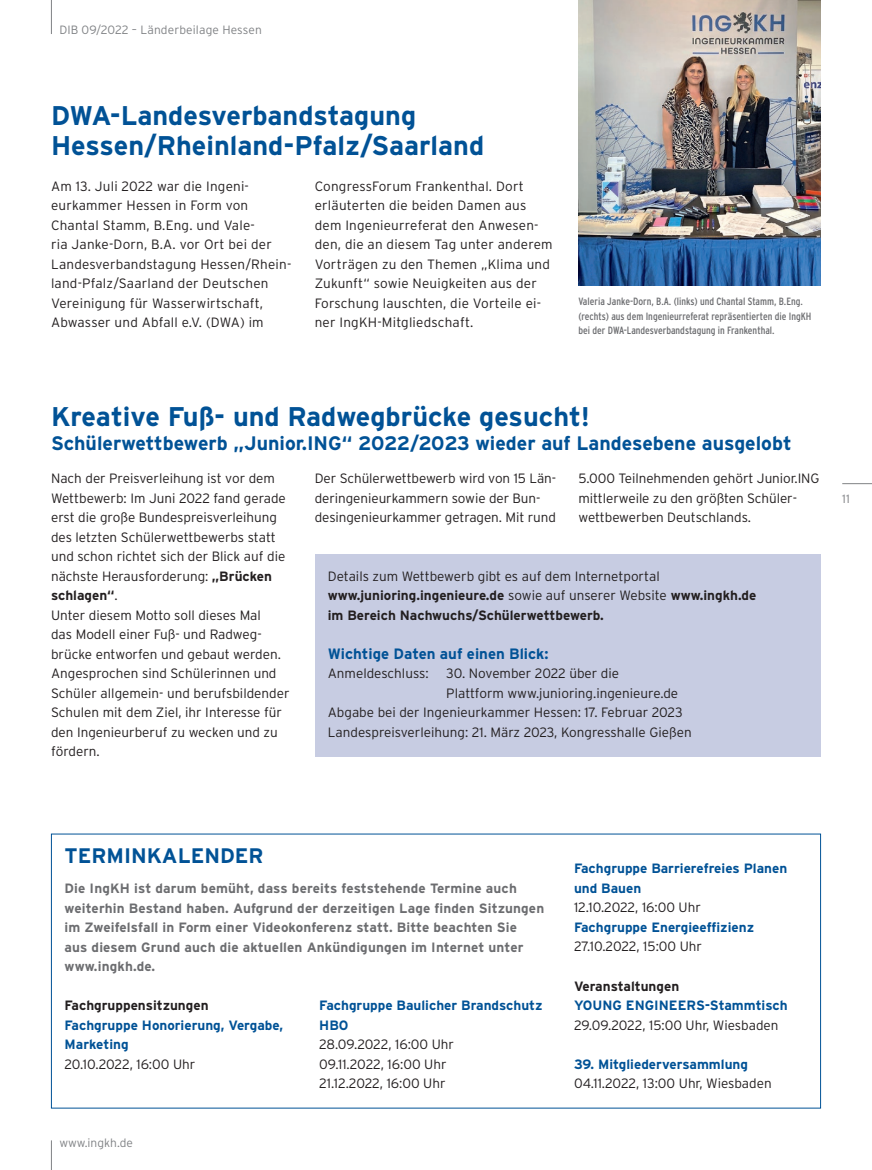
<style>
.page{position:relative;width:872px;height:1170px;background:#fff}
.page>*{position:absolute;margin:0;border:0;box-sizing:border-box;transform-origin:0 0}
.t1{font:700 27px/30px "Interstate";color:#015296}
.t2{font:700 21px "Interstate";color:#015296}
.t3{font:700 19.5px "Interstate";color:#015296}
.t4{font:700 15px "Interstate";color:#015296}
.t5{font:300 13.5px/19.5px "Interstate";color:#231f20}
.t6{font:700 13.5px/19.5px "Interstate";letter-spacing:.01em;color:#6c6d70}
.t7{font:700 13.5px/19.5px "Interstate";color:#015296}
.t8{font:700 13.5px/19.5px "Interstate";color:#231f20}
.t9{font:300 12px "Interstate";letter-spacing:.01em;color:#808285}
.t10{font:condensed 10.5px/14.2px "Interstate";color:#6c6d70}
.s1{font-weight:700}
.s2{color:#221e1f}
.s3{font-weight:300}
</style>
<div class="page">
<hr style="left:842px;top:483px;width:30px;height:1px;background:#808285">
<hr style="left:51px;top:0;width:1px;height:34px;background:#808285">
<svg style="left:51px;top:1140px;width:1px;height:29px"></svg>
<img style="left:578px;top:0;width:243px;height:286px">
<div style="left:315px;top:554px;width:506px;height:202px;background:#c7cce2"></div>
<p class="t9" style="left:59px;top:23px;width:204px">DIB 09/2022 – Länderbeilage Hessen</p>
<h1 class="t1" style="left:51px;top:100px;width:435px">DWA-Landesverbandstagung<br>Hessen/Rheinland-Pfalz/Saarland</h1>
<p class="t5" style="left:51px;top:176px;width:242px">Am 13. Juli 2022 war die Ingeni&shy;eurkammer Hessen in Form von Chantal Stamm, B.Eng. und Vale-<br>ria Janke-Dorn, B.A. vor Ort bei der Landesverbandstagung Hessen/Rhein&shy;land-Pfalz/Saarland der Deutschen Vereinigung für Wasserwirtschaft, Abwasser und Abfall e.V. (DWA) im</p>
<p class="t5" style="left:315px;top:176px;width:239px">CongressForum Frankenthal. Dort erläuterten die beiden Damen aus dem Ingenieurreferat den Anwesen&shy;den, die an diesem Tag unter anderem Vorträgen zu den Themen „Klima und Zukunft“ sowie Neuigkeiten aus der Forschung lauschten, die Vorteile ei&shy;ner IngKH-Mitgliedschaft.</p>
<p class="t10" style="left:578px;top:294px;width:234px">Valeria Janke-Dorn, B.A. (links) und Chantal Stamm, B.Eng. (rechts) aus dem Ingenieurreferat repräsentierten die IngKH bei der DWA-Landesverbandstagung in Frankenthal.</p>
<h1 class="t1" style="left:51px;top:401px;width:540px">Kreative Fuß- und Radwegbrücke gesucht!</h1>
<h3 class="t3" style="left:51px;top:432px;width:742px">Schülerwettbewerb „Junior.ING“ 2022/2023 wieder auf Landesebene ausgelobt</h3>
<p class="t5" style="left:51px;top:468px;width:240px">Nach der Preisverleihung ist vor dem Wettbewerb: Im Juni 2022 fand gerade erst die große Bundespreisverleihung des letzten Schülerwettbewerbs statt und schon richtet sich der Blick auf die nächste Herausforderung: <span class="s1">„Brücken schlagen“</span>.<br><span class="s2">Unter diesem</span> Motto <span class="s2">soll dieses Mal<br>das</span> Modell einer Fuß- und Radweg&shy;brücke entworfen und gebaut werden.<br>Angesprochen sind Schülerinnen und Schüler allgemein- und berufsbildender Schulen mit dem Ziel, ihr Interesse für den Ingenieurberuf zu wecken und zu fördern.</p>
<p class="t5" style="left:315px;top:468px;width:243px">Der Schülerwettbewerb wird von 15 Län&shy;deringenieurkammern sowie der Bun&shy;desingenieurkammer getragen. Mit rund</p>
<p class="t5" style="left:578px;top:468px;width:242px">5.000 Teilnehmenden gehört Junior.ING mittlerweile zu den größten Schüler&shy;wettbewerben Deutschlands.</p>
<p class="t8" style="left:328px;top:566px;width:430px"><span class="s3">Details zum Wettbewerb gibt es auf dem Internetportal </span>www.junioring.ingenieure.de <span class="s3">sowie auf unserer Website</span> www.ingkh.de im Bereich Nachwuchs/Schülerwettbewerb.</p>
<p class="t4" style="left:328px;top:645px;width:222px">Wichtige Daten auf einen Blick:</p>
<p class="t5" style="left:328px;top:663px;width:102px">Anmeldeschluss:</p>
<p class="t5" style="left:446px;top:663px;width:174px">30. November 2022 über die</p>
<p class="t5" style="left:446px;top:683px;width:233px">Plattform www.junioring.ingenieure.de</p>
<p class="t5" style="left:328px;top:702px;width:356px">Abgabe bei der Ingenieurkammer Hessen: 17. Februar 2023</p>
<p class="t5" style="left:328px;top:722px;width:365px">Landespreisverleihung: 21. März 2023, Kongresshalle Gießen</p>
<p class="t9" style="left:842px;top:492px;width:9px">11</p>
<h2 class="t2" style="left:65px;top:843px;width:200px">TERMINKALENDER</h2>
<p class="t6" style="left:65px;top:878px;width:481px">Die IngKH ist darum bemüht, dass bereits feststehende Termine auch weiterhin Bestand haben. Aufgrund der derzeitigen Lage finden Sitzungen im Zweifelsfall in Form einer Videokonferenz statt. Bitte beachten Sie<br>aus diesem Grund auch die aktuellen Ankündigungen im Internet unter www.ingkh.de.</p>
<p class="t8" style="left:65px;top:995px;width:145px">Fachgruppensitzungen</p>
<p class="t7" style="left:65px;top:1014px;width:220px">Fachgruppe Honorierung, Vergabe,<br>Marketing</p>
<p class="t5" style="left:65px;top:1053px;width:132px">20.10.2022, 16:00 Uhr</p>
<p class="t7" style="left:319px;top:995px;width:225px">Fachgruppe Baulicher Brandschutz<br>HBO</p>
<p class="t5" style="left:319px;top:1034px;width:136px">28.09.2022, 16:00 Uhr<br>09.11.2022, 16:00 Uhr<br>21.12.2022, 16:00 Uhr</p>
<p class="t9" style="left:59px;top:1135px;width:75px">www.ingkh.de</p>
<p class="t7" style="left:574px;top:858px;width:215px">Fachgruppe Barrierefreies Planen und Bauen</p>
<p class="t5" style="left:574px;top:897px;width:128px">12.10.2022, 16:00 Uhr</p>
<p class="t7" style="left:574px;top:917px;width:182px">Fachgruppe Energieeffizienz</p>
<p class="t5" style="left:574px;top:936px;width:130px">27.10.2022, 15:00 Uhr</p>
<p class="t8" style="left:574px;top:975px;width:107px">Veranstaltungen</p>
<p class="t7" style="left:574px;top:995px;width:215px">YOUNG ENGINEERS-Stammtisch</p>
<p class="t5" style="left:574px;top:1014px;width:206px">29.09.2022, 15:00 Uhr, Wiesbaden</p>
<p class="t7" style="left:574px;top:1053px;width:175px">39. Mitgliederversammlung</p>
<p class="t5" style="left:574px;top:1073px;width:199px">04.11.2022, 13:00 Uhr, Wiesbaden</p>
</div>
